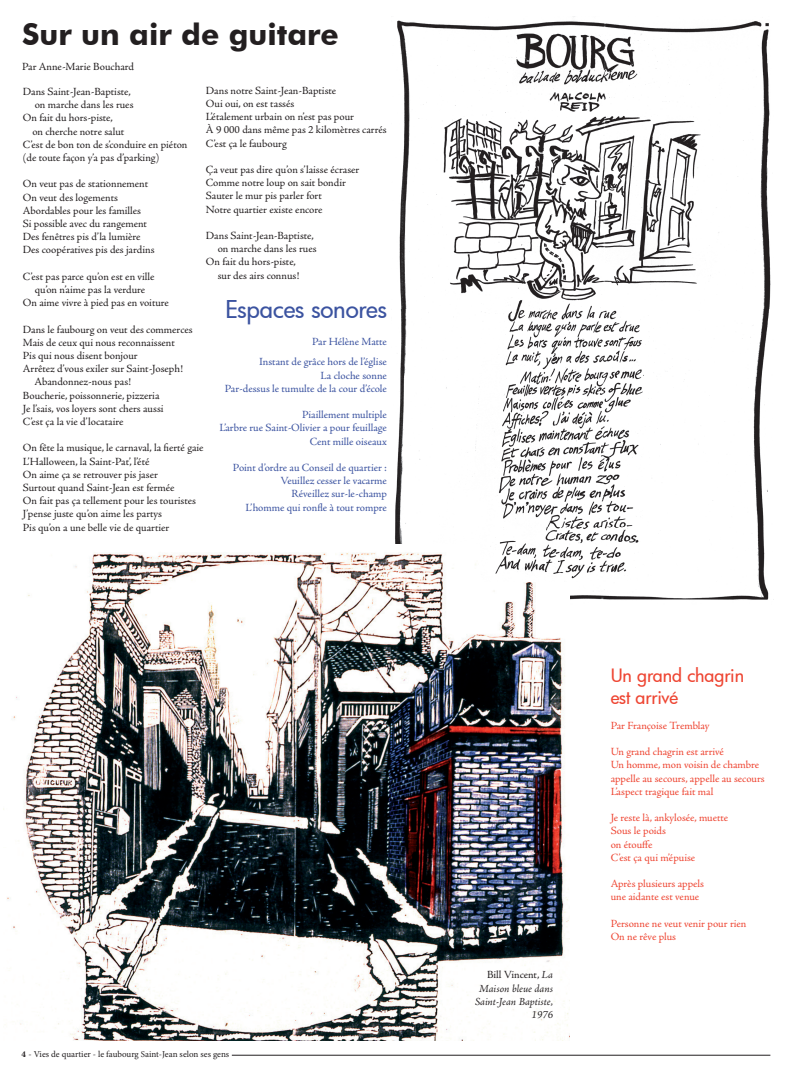
<style>
.page{position:relative;width:792px;height:1080px;background:#fff}
.page>*{position:absolute;margin:0;border:0;box-sizing:border-box;transform-origin:0 0}
.t1{font:700 30px "Futura BT";color:#231f20}
.t2{font:500 24px "Futura";letter-spacing:-.005em;color:#3b53a0}
.t3{font:500 18px/21.6px "Futura";letter-spacing:-.005em;color:#ee4532}
.t4{font:11px/13.2px "Adobe Jenson Pro";letter-spacing:-.005em;color:#231f20}
.t5{font:11px/13.2px "Adobe Jenson Pro";letter-spacing:-.005em;color:#ee4532}
.t6{font:11px/13.2px "Adobe Jenson Pro";letter-spacing:-.005em;color:#3b53a0;text-align:right}
.t7{font:italic 11px/13.2px "Adobe Jenson Pro";letter-spacing:-.005em;color:#231f20;text-align:right}
.t8{font:9px "Minion Pro";color:#231f20}
.s1{font-weight:700}
.s2{font-style:normal}
</style>
<div class="page">
<hr style="left:232px;top:1055px;width:538px;height:1px;background:#231f20">
<img style="left:395px;top:20px;width:379px;height:580px">
<img style="left:7px;top:545px;width:562px;height:496px">
<img style="left:481px;top:528px;width:191px;height:53px">
<h1 class="t1" style="left:22px;top:16px;width:318px">Sur un air de guitare</h1>
<p class="t4" style="left:22px;top:60px;width:113px">Par Anne-Marie Bouchard</p>
<p class="t4" style="left:23px;top:85px;width:109px">Dans Saint-Jean-Baptiste,</p>
<p class="t4" style="left:35px;top:98px;width:100px">on marche dans les rues</p>
<p class="t4" style="left:23px;top:112px;width:92px">On fait du hors-piste,</p>
<p class="t4" style="left:32px;top:125px;width:93px">on cherche notre salut</p>
<p class="t4" style="left:23px;top:138px;width:166px">C’est de bon ton de s’conduire en piéton</p>
<p class="t4" style="left:23px;top:151px;width:138px">(de toute façon y’a pas d’parking)</p>
<p class="t4" style="left:23px;top:178px;width:133px">On veut pas de stationnement<br>On veut des logements<br>Abordables pour les familles<br>Si possible avec du rangement<br>Des fenêtres pis d’la lumière<br>Des coopératives pis des jardins</p>
<p class="t4" style="left:23px;top:270px;width:133px">C’est pas parce qu’on est en ville</p>
<p class="t4" style="left:35px;top:283px;width:112px">qu’on n’aime pas la verdure</p>
<p class="t4" style="left:23px;top:296px;width:148px">On aime vivre à pied pas en voiture</p>
<p class="t4" style="left:23px;top:323px;width:171px">Dans le faubourg on veut des commerces</p>
<p class="t4" style="left:23px;top:336px;width:154px">Mais de ceux qui nous reconnaissent</p>
<p class="t4" style="left:23px;top:349px;width:116px">Pis qui nous disent bonjour</p>
<p class="t4" style="left:23px;top:362px;width:162px">Arrêtez d’vous exiler sur Saint-Joseph!</p>
<p class="t4" style="left:34px;top:376px;width:98px">Abandonnez-nous pas!</p>
<p class="t4" style="left:23px;top:389px;width:138px">Boucherie, poissonnerie, pizzeria</p>
<p class="t4" style="left:23px;top:402px;width:142px">Je l’sais, vos loyers sont chers aussi</p>
<p class="t4" style="left:23px;top:415px;width:102px">C’est ça la vie d’locataire</p>
<p class="t4" style="left:23px;top:442px;width:182px">On fête la musique, le carnaval, la fierté gaie L’Halloween, la Saint-Pat’, l’été<br>On aime ça se retrouver pis jaser<br>Surtout quand Saint-Jean est fermée<br>On fait pas ça tellement pour les touristes J’pense juste qu’on aime les partys<br>Pis qu’on a une belle vie de quartier</p>
<p class="t4" style="left:206px;top:84px;width:182px">Dans notre Saint-Jean-Baptiste<br>Oui oui, on est tassés<br>L’étalement urbain on n’est pas pour<br>À 9 000 dans même pas 2 kilomètres carrés<br>C’est ça le faubourg</p>
<p class="t4" style="left:206px;top:163px;width:155px">Ça veut pas dire qu’on s’laisse écraser<br>Comme notre loup on sait bondir<br>Sauter le mur pis parler fort<br>Notre quartier existe encore</p>
<p class="t4" style="left:206px;top:229px;width:109px">Dans Saint-Jean-Baptiste,</p>
<p class="t4" style="left:218px;top:242px;width:100px">on marche dans les rues</p>
<p class="t4" style="left:206px;top:256px;width:92px">On fait du hors-piste,</p>
<p class="t4" style="left:218px;top:269px;width:83px">sur des airs connus!</p>
<h2 class="t2" style="left:225px;top:293px;width:163px">Espaces sonores</h2>
<p class="t6" style="left:312px;top:335px;width:76px">Par Hélène Matte</p>
<p class="t6" style="left:225px;top:356px;width:164px">Instant de grâce hors de l’église<br>La cloche sonne<br>Par-dessus le tumulte de la cour d’école</p>
<p class="t6" style="left:220px;top:408px;width:169px">Piaillement multiple<br>L’arbre rue Saint-Olivier a pour feuillage<br>Cent mille oiseaux</p>
<p class="t6" style="left:233px;top:461px;width:156px">Point d’ordre au Conseil de quartier :<br>Veuillez cesser le vacarme<br>Réveillez sur-le-champ<br>L’homme qui ronfle à tout rompre</p>
<p class="t8" style="left:22px;top:1048px;width:209px"><span class="s1">4</span> - Vies de quartier - le faubourg Saint-Jean selon ses gens</p>
<p class="t7" style="left:475px;top:969px;width:80px"><span class="s2">Bill Vincent,</span> La<br>Maison bleue dans<br>Saint-Jean Baptiste,<br>1976</p>
<h3 class="t3" style="left:611px;top:664px;width:135px">Un grand chagrin est arrivé</h3>
<p class="t5" style="left:611px;top:719px;width:101px">Par Françoise Tremblay</p>
<p class="t5" style="left:611px;top:745px;width:156px">Un grand chagrin est arrivé<br>Un homme, mon voisin de chambre appelle au secours, appelle au secours<br>L’aspect tragique fait mal</p>
<p class="t5" style="left:611px;top:811px;width:119px">Je reste là, ankylosée, muette<br>Sous le poids<br>on étouffe<br>C’est ça qui m’épuise</p>
<p class="t5" style="left:611px;top:877px;width:95px">Après plusieurs appels une aidante est venue</p>
<p class="t5" style="left:611px;top:917px;width:137px">Personne ne veut venir pour rien<br>On ne rêve plus</p>
</div>
